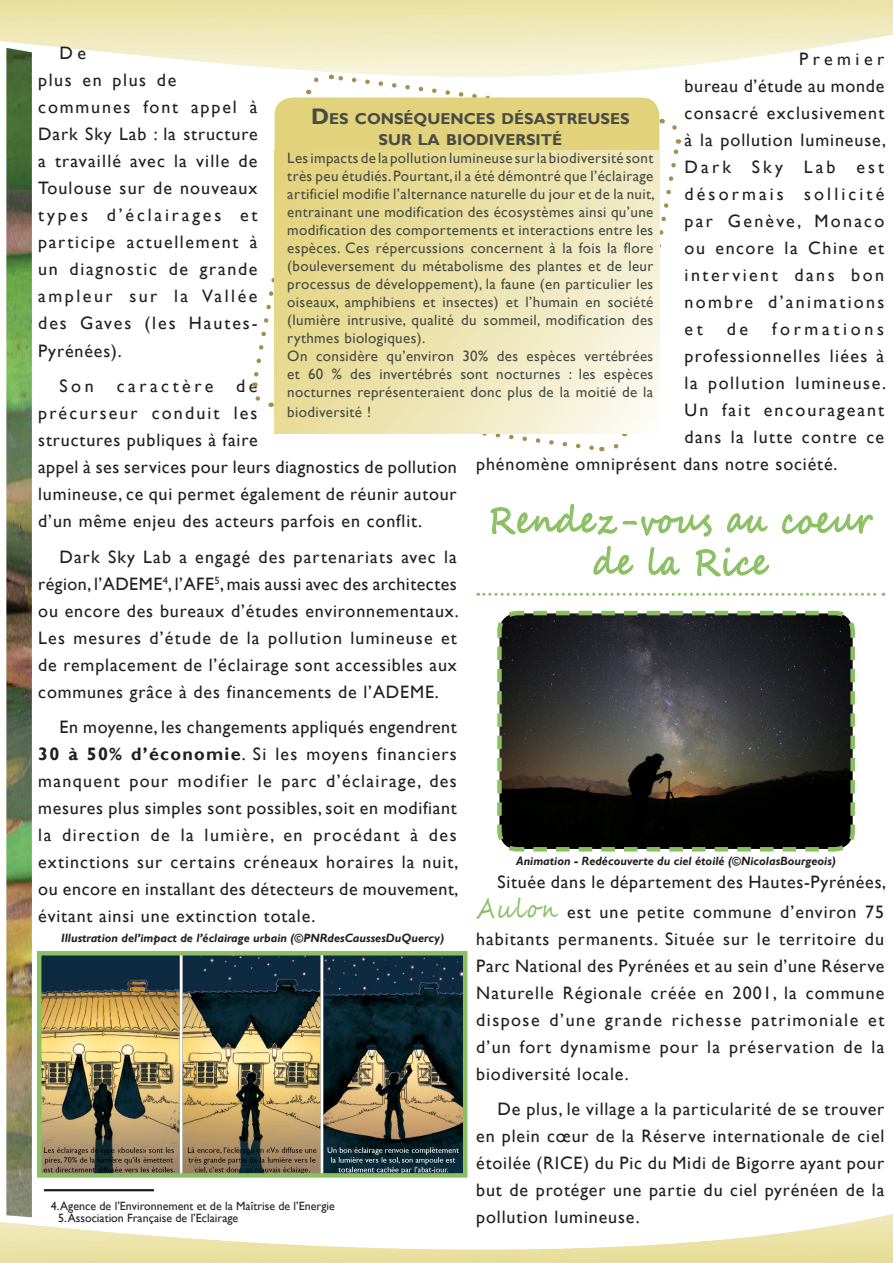
<style>
.page{position:relative;width:893px;height:1263px;background:#fff}
.page>*{position:absolute;margin:0;border:0;box-sizing:border-box;transform-origin:0 0}
.t1{font:36px/42px "Segoe Script";letter-spacing:.04em;color:#8ac062;text-align:center;scale:.83 1}
.t2{font:18px/27px "Gill Sans";letter-spacing:.05em;color:#231f20;text-align:justify}
.t3{font:18px/27px "Gill Sans";letter-spacing:.095em;color:#231f20}
.t4{font:18px "Gill Sans";letter-spacing:.07em;color:#231f20}
.t5{font:18px "Gill Sans";letter-spacing:.085em;color:#231f20}
.t6{font:18px "Gill Sans";letter-spacing:.075em;color:#231f20}
.t7{font:18px "Gill Sans";letter-spacing:.11em;color:#231f20}
.t8{font:18px "Gill Sans";letter-spacing:.205em;color:#231f20}
.t9{font:18px "Gill Sans";letter-spacing:.195em;color:#231f20}
.t10{font:700 15.75px/21px "Gill Sans";color:#474c45;text-align:center}
.t11{font:15px/18px "Gill Sans";letter-spacing:.025em;color:#474c45}
.t12{font:italic 700 12px "Gill Sans";color:#231f20}
.t13{font:12px "Gill Sans";color:#231f20}
.s1{font-size:22.5px}
.s2{font-weight:700}
.s3{font-family:"Segoe Script";font-size:27px;color:#8ac062}
</style>
<div class="page">
<img style="left:0;top:1140px;width:893px;height:123px">
<svg style="left:782px;top:512px;width:91px;height:22px"></svg>
<svg style="left:490px;top:503px;width:280px;height:74px"></svg>
<img style="left:6px;top:48px;width:26px;height:1169px">
<svg style="left:252px;top:73px;width:430px;height:379px"></svg>
<div style="left:275px;top:97px;width:384px;height:97px;background:#e3d27c;border-radius:18px"></div>
<svg style="left:275px;top:150px;width:384px;height:283px;background:#ede3ae"></svg>
<svg style="left:478px;top:593px;width:406px;height:3px"></svg>
<hr style="left:44px;top:1189px;width:110px;height:2px;background:#231f20">
<img style="left:42px;top:956px;width:420px;height:217px">
<div style="left:37px;top:951px;width:430px;height:227px;border:4px solid #8ac062"></div>
<svg style="left:497px;top:610px;width:358px;height:242px;background:#333430"></svg>
<p class="t3" style="left:38px;top:40px;width:221px;text-indent:21px">D e<br>plus en plus de communes font appel à<br>Dark Sky Lab : la structure a travaillé avec la ville de<br>Toulouse sur de nouveaux types d’éclairages et participe actuellement à un diagnostic de grande ampleur sur la Vallée des Gaves (les Hautes-<br>Pyrénées).</p>
<p class="t2" style="left:60px;top:373px;width:36px">Son</p>
<p class="t9" style="left:117px;top:375px;width:98px">caractère</p>
<p class="t2" style="left:685px;top:46px;width:203px;text-indent:114px">Premier bureau d’étude au monde consacré exclusivement à la pollution lumineuse, Dark Sky Lab est désormais sollicité par Genève, Monaco ou encore la Chine et intervient dans bon nombre d’animations et</p>
<p class="t10" style="left:311px;top:109px;width:319px"><span class="s1">D</span> ES CONSÉQUENCES DÉSASTREUSES<br>SUR LA BIODIVERSITÉ</p>
<p class="t11" style="left:287px;top:149px;width:369px">Les impacts de la pollution lumineuse sur la biodiversité sont très peu étudiés. Pourtant, il a été démontré que l’éclairage artificiel modifie l’alternance naturelle du jour et de la nuit, entrainant une modification des écosystèmes ainsi qu’une modification des comportements et interactions entre les espèces. Ces répercussions concernent à la fois la flore (bouleversement du métabolisme des plantes et de leur processus de développement), la faune (en particulier les oiseaux, amphibiens et insectes) et l’humain en société (lumière intrusive, qualité du sommeil, modification des rythmes biologiques).<br>On considère qu’environ 30% des espèces vertébrées et 60 % des invertébrés sont nocturnes : les espèces nocturnes représenteraient donc plus de la moitié de la</p>
<p class="t11" style="left:287px;top:403px;width:85px">biodiversité !</p>
<p class="t2" style="left:727px;top:316px;width:23px">de</p>
<p class="t8" style="left:772px;top:318px;width:114px">formations</p>
<p class="t4" style="left:685px;top:345px;width:201px">professionnelles liées à</p>
<p class="t5" style="left:685px;top:372px;width:203px">la pollution lumineuse.</p>
<p class="t7" style="left:685px;top:399px;width:201px">Un fait encourageant</p>
<p class="t6" style="left:685px;top:426px;width:201px">dans la lutte contre ce</p>
<p class="t2" style="left:476px;top:451px;width:363px">phénomène omniprésent dans notre société.</p>
<h1 class="t1" style="left:488px;top:500px;width:463px">Rendez-vous au coeur de la Rice</h1>
<p class="t2" style="left:38px;top:373px;width:420px;text-align:left;text-indent:198px">de<br>précurseur conduit les<br>structures publiques à faire<br>appel à ses services pour leurs diagnostics de pollution lumineuse, ce qui permet également de réunir autour d’un même enjeu des acteurs parfois en conflit.</p>
<p class="t2" style="left:38px;top:543px;width:422px;text-indent:21px">Dark Sky Lab a engagé des partenariats avec la région, l’ADEME<sup>4</sup>, l’AFE<sup>5</sup>, mais aussi avec des architectes ou encore des bureaux d’études environnementaux.<br>Les mesures d’étude de la pollution lumineuse et de remplacement de l’éclairage sont accessibles aux communes grâce à des financements de l’ADEME.</p>
<p class="t2" style="left:38px;top:714px;width:422px;text-indent:21px">En moyenne, les changements appliqués engendrent <span class="s2">30 à 50% d’économie</span>. Si les moyens financiers manquent pour modifier le parc d’éclairage, des mesures plus simples sont possibles, soit en modifiant la direction de la lumière, en procédant à des extinctions sur certains créneaux horaires la nuit, ou encore en installant des détecteurs de mouvement, évitant ainsi une extinction totale.</p>
<p class="t12" style="left:516px;top:853px;width:321px">Animation - Redécouverte du ciel étoilé (©NicolasBourgeois)</p>
<p class="t2" style="left:476px;top:867px;width:411px;line-height:30px;text-align:right">Située dans le département des Hautes-Pyrénées,<br><span class="s3">Aulon</span> est une petite commune d’environ 75</p>
<p class="t2" style="left:476px;top:925px;width:410px">habitants permanents. Située sur le territoire du Parc National des Pyrénées et au sein d’une Réserve Naturelle Régionale créée en 2001, la commune dispose d’une grande richesse patrimoniale et d’un fort dynamisme pour la préservation de la biodiversité locale.</p>
<p class="t2" style="left:476px;top:1096px;width:410px;text-indent:21px">De plus, le village a la particularité de se trouver en plein cœur de la Réserve internationale de ciel étoilée (RICE) du Pic du Midi de Bigorre ayant pour but de protéger une partie du ciel pyrénéen de la pollution lumineuse.</p>
<p class="t12" style="left:61px;top:930px;width:385px">Illustration del’impact de l’éclairage urbain (©PNRdesCaussesDuQuercy)</p>
<p class="t13" style="left:51px;top:1198px;width:286px">4. Agence de l’Environnement et de la Maîtrise de l’Energie</p>
<p class="t13" style="left:58px;top:1210px;width:182px">5. Association Française de l’Eclairage</p>
</div>
